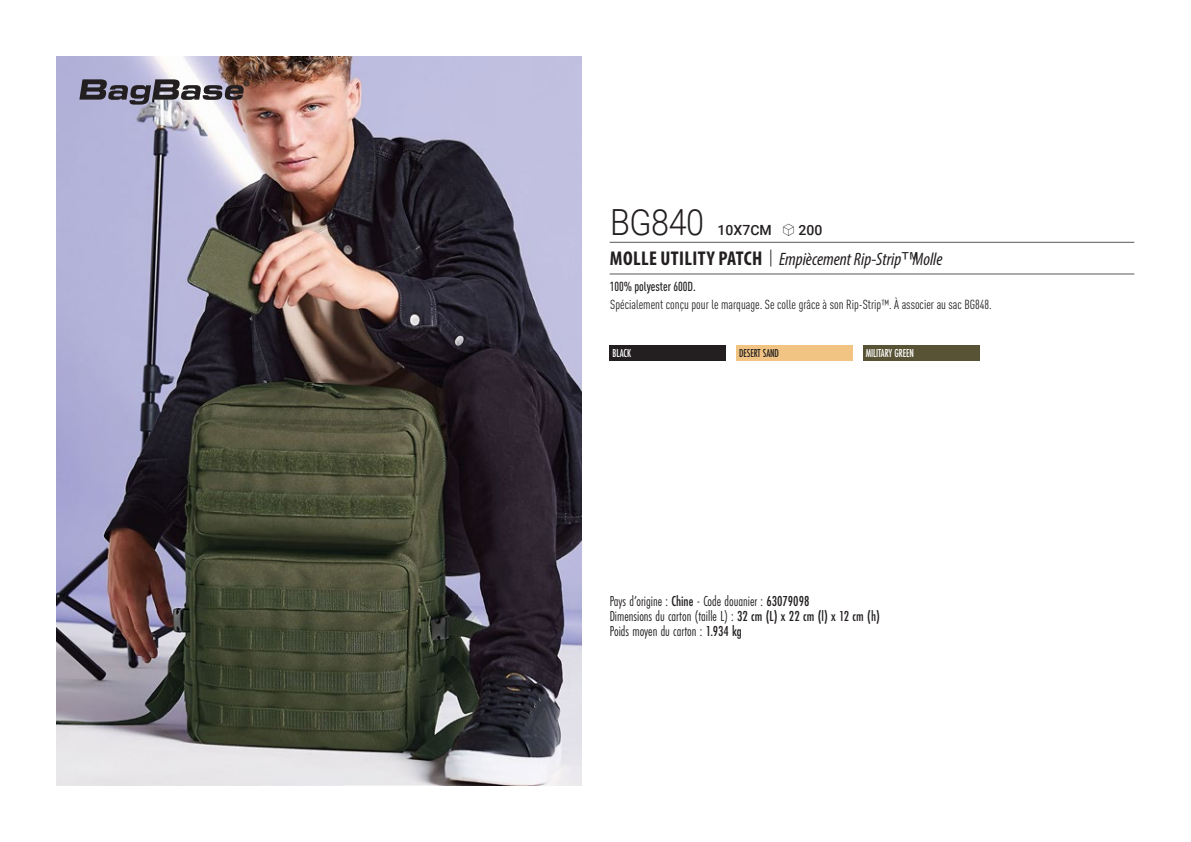
<style>
.page{position:relative;width:1191px;height:842px;background:#fff}
.page>*{position:absolute;margin:0;border:0;box-sizing:border-box;transform-origin:0 0}
.t1{font:300 36px "Roboto";letter-spacing:-.015em;color:#231f20;scale:.9 1}
.t2{font:italic 18px "Myriad Variable Concept";color:#231f20}
.t3{font:15px "Futura PT Cond";color:#231f20;scale:.95 1}
.t4{font:500 14px "Roboto";letter-spacing:.005em;color:#231f20}
.t5{font:condensed 13px "DIN Pro";color:#231f20}
.grammage_2020{font:500 condensed 13px "DIN Pro";color:#231f20;scale:.95 1}
.Coloris_nuancier_bla{font:500 12px "Futura PT Cond";letter-spacing:-.01em;color:#fff;scale:.9 1}
.Coloris_nuancier{font:500 12px "Futura PT Cond";letter-spacing:-.01em;color:#231f20;scale:.9 1}
.s1{font-family:"Linotype Shapeshifter";font-weight:400;font-size:16px}
.s2{font-family:"Myriad Pro";font-weight:700;font-style:normal;font-stretch:condensed;font-size:20px}
.s3{font-family:"Roboto Condensed";font-weight:300;font-style:normal;font-size:20px}
.s4{font-weight:500}
</style>
<div class="page">
<img style="left:57px;top:57px;width:524px;height:728px">
<svg style="left:79px;top:79px;width:170px;height:26px;background:#7d7781"></svg>
<div style="left:609px;top:345px;width:117px;height:16px;background:#231f20"></div>
<div style="left:736px;top:345px;width:116px;height:16px;background:#f1c484"></div>
<div style="left:863px;top:345px;width:116px;height:16px;background:#595336"></div>
<hr style="left:609px;top:242px;width:525px;height:1px;background:#57585a">
<hr style="left:609px;top:274px;width:525px;height:1px;background:#57585a">
<p class="t1" style="left:610px;top:197px;width:106px">BG840</p>
<p class="t4" style="left:717px;top:220px;width:106px">10X7CM <span class="s1">S</span> 200</p>
<p class="t2" style="left:610px;top:249px;width:334px"><span class="s2">MOLLE UTILITY PATCH</span> <span class="s3">|</span> Empiècement Rip-Strip™ Molle</p>
<p class="grammage_2020" style="left:609px;top:277px;width:92px">100% polyester 600D.</p>
<p class="t5" style="left:610px;top:295px;width:383px">Spécialement conçu pour le marquage. Se colle grâce à son Rip-Strip™. À associer au sac BG848.</p>
<p class="Coloris_nuancier_bla" style="left:612px;top:346px;width:22px">BLACK</p>
<p class="Coloris_nuancier" style="left:739px;top:346px;width:46px">DESERT SAND</p>
<p class="Coloris_nuancier_bla" style="left:866px;top:346px;width:55px">MILITARY GREEN</p>
<p class="t3" style="left:609px;top:592px;width:212px">Pays d’origine : <span class="s4">Chine</span> - Code douanier : <span class="s4">63079098</span></p>
<p class="t3" style="left:609px;top:607px;width:286px">Dimensions du carton (taille L) : <span class="s4">32 cm (L) x 22 cm (l) x 12 cm (h)</span></p>
<p class="t3" style="left:609px;top:622px;width:141px">Poids moyen du carton : <span class="s4">1.934 kg</span></p>
</div>
